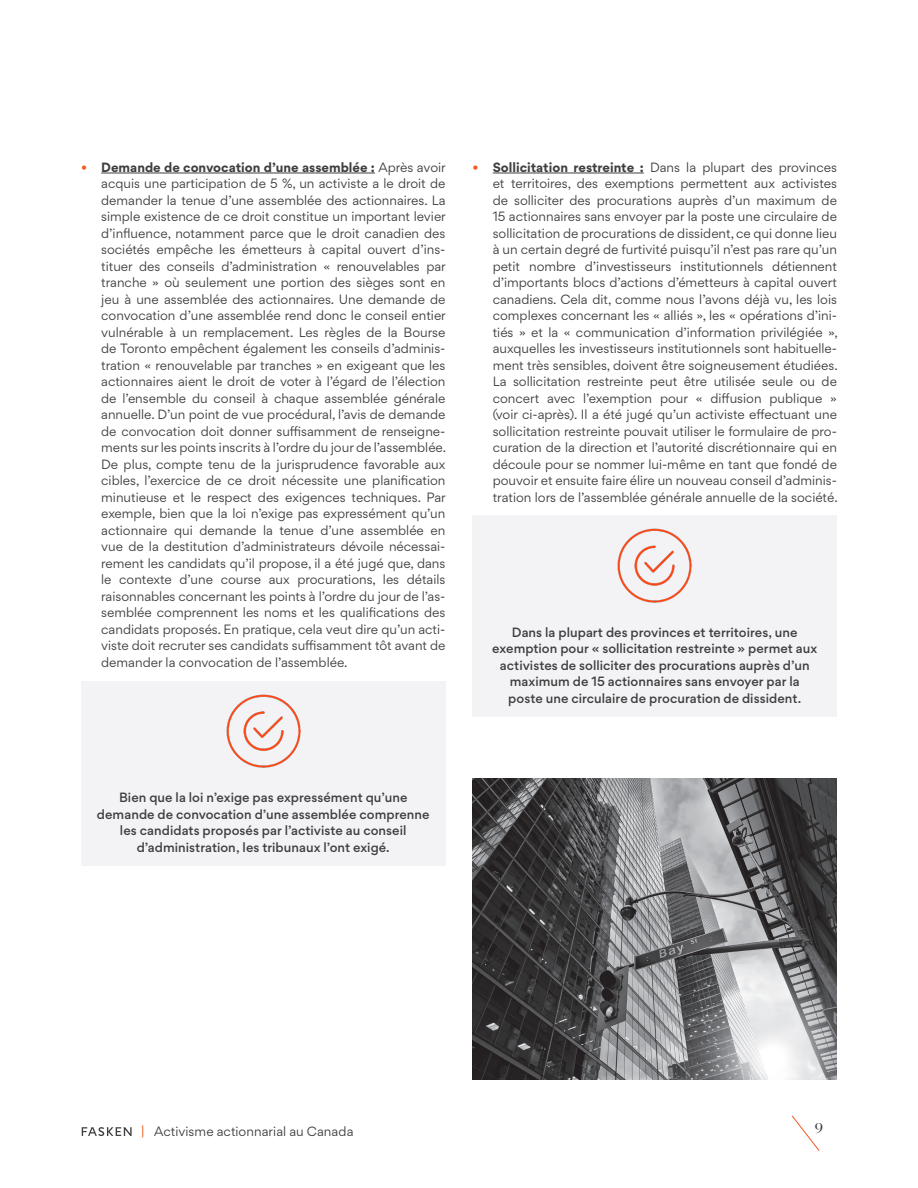
<style>
.page{position:relative;width:918px;height:1188px;background:#fff}
.page>*{position:absolute;margin:0;border:0;box-sizing:border-box;transform-origin:0 0}
.t1{font:15px "Chronicle Display";color:#3e3e3f}
.t2{font:12px/16.5px "Gordita";color:#3e3e3f;text-align:justify}
.Blue_Footnote{font:500 12px/16.5px "Gordita";letter-spacing:.005em;color:#3e3e3f;text-align:center}
.s1{color:#f15921}
.s2{font-weight:700}
</style>
<div class="page">
<svg style="left:791px;top:1115px;width:29px;height:36px"></svg>
<svg style="left:81px;top:1127px;width:51px;height:9px"></svg>
<hr style="left:101px;top:173px;width:274px;height:1px;background:#3e3e3f">
<div style="left:81px;top:681px;width:365px;height:184px;background:#f3f3f5"></div>
<img style="left:226px;top:694px;width:74px;height:74px">
<hr style="left:493px;top:173px;width:151px;height:1px;background:#3e3e3f">
<div style="left:472px;top:515px;width:365px;height:201px;background:#f3f3f5"></div>
<img style="left:618px;top:529px;width:74px;height:73px">
<img style="left:472px;top:779px;width:365px;height:301px">
<p class="t2" style="left:101px;top:159px;width:347px;text-indent:-20px"><span class="s1">•</span> <span class="s2">Demande de convocation d’une assemblée :</span> Après avoir acquis une participation de 5 %, un activiste a le droit de demander la tenue d’une assemblée des actionnaires. La simple existence de ce droit constitue un important levier d’influence, notamment parce que le droit canadien des sociétés empêche les émetteurs à capital ouvert d’ins&shy;tituer des conseils d’administration « renouvelables par tranche » où seulement une portion des sièges sont en jeu à une assemblée des actionnaires. Une demande de convocation d’une assemblée rend donc le conseil entier vulnérable à un remplacement. Les règles de la Bourse de Toronto empêchent également les conseils d’adminis&shy;tration « renouvelable par tranches » en exigeant que les actionnaires aient le droit de voter à l’égard de l’élection de l’ensemble du conseil à chaque assemblée générale annuelle. D’un point de vue procédural, l’avis de demande de convocation doit donner suffisamment de renseigne&shy;ments sur les points inscrits à l’ordre du jour de l’assemblée.<br>De plus, compte tenu de la jurisprudence favorable aux cibles, l’exercice de ce droit nécessite une planification minutieuse et le respect des exigences techniques. Par exemple, bien que la loi n’exige pas expressément qu’un actionnaire qui demande la tenue d’une assemblée en vue de la destitution d’administrateurs dévoile nécessai&shy;rement les candidats qu’il propose, il a été jugé que, dans le contexte d’une course aux procurations, les détails raisonnables concernant les points à l’ordre du jour de l’as&shy;semblée comprennent les noms et les qualifications des candidats proposés. En pratique, cela veut dire qu’un acti&shy;viste doit recruter ses candidats suffisamment tôt avant de demander la convocation de l’assemblée.</p>
<p class="t2" style="left:493px;top:159px;width:347px;text-indent:-20px"><span class="s1">•</span> <span class="s2">Sollicitation restreinte :</span> Dans la plupart des provinces et territoires, des exemptions permettent aux activistes de solliciter des procurations auprès d’un maximum de 15 actionnaires sans envoyer par la poste une circulaire de sollicitation de procurations de dissident, ce qui donne lieu à un certain degré de furtivité puisqu’il n’est pas rare qu’un petit nombre d’investisseurs institutionnels détiennent d’importants blocs d’actions d’émetteurs à capital ouvert canadiens. Cela dit, comme nous l’avons déjà vu, les lois complexes concernant les « alliés », les « opérations d’ini&shy;tiés » et la « communication d’information privilégiée », auxquelles les investisseurs institutionnels sont habituelle&shy;ment très sensibles, doivent être soigneusement étudiées.<br>La sollicitation restreinte peut être utilisée seule ou de concert avec l’exemption pour « diffusion publique » (voir ci-après). Il a été jugé qu’un activiste effectuant une sollicitation restreinte pouvait utiliser le formulaire de pro&shy;curation de la direction et l’autorité discrétionnaire qui en découle pour se nommer lui-même en tant que fondé de pouvoir et ensuite faire élire un nouveau conseil d’adminis&shy;tration lors de l’assemblée générale annuelle de la société.</p>
<p class="Blue_Footnote" style="left:492px;top:624px;width:327px">Dans la plupart des provinces et territoires, une exemption pour « sollicitation restreinte » permet aux activistes de solliciter des procurations auprès d’un maximum de 15 actionnaires sans envoyer par la poste une circulaire de procuration de dissident.</p>
<p class="Blue_Footnote" style="left:97px;top:790px;width:334px">Bien que la loi n’exige pas expressément qu’une demande de convocation d’une assemblée comprenne les candidats proposés par l’activiste au conseil d’administration, les tribunaux l’ont exigé.</p>
<p class="t2" style="left:141px;top:1123px;width:214px"><span class="s1">|</span> Activisme actionnarial au Canada</p>
<p class="t1" style="left:815px;top:1116px;width:10px">9</p>
</div>
